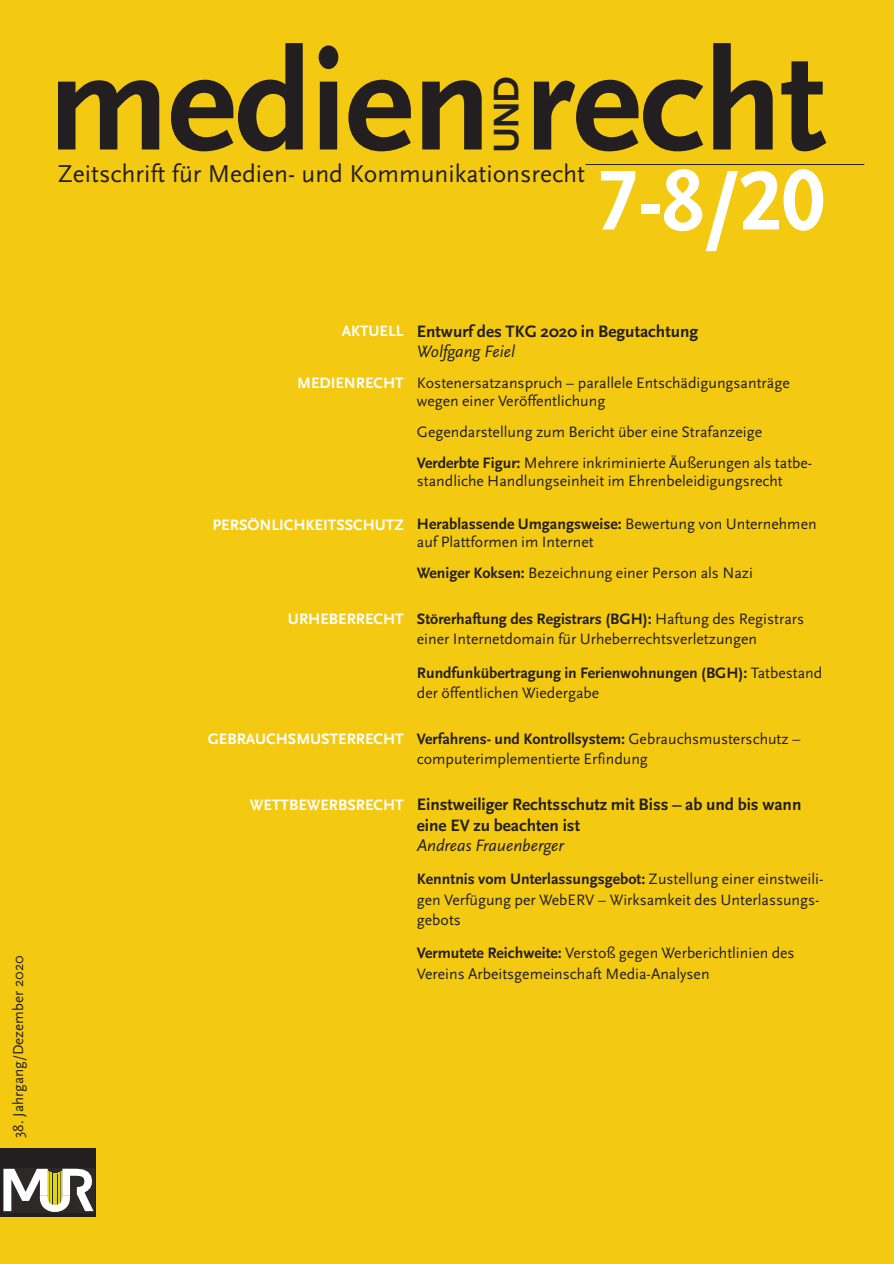
<style>
.page{position:relative;width:894px;height:1264px;background:#f4c912}
.page>*{position:absolute;margin:0;border:0;box-sizing:border-box;transform-origin:0 0}
.t1{font:700 145.8px "Scala Sans";letter-spacing:-.01em;color:#231f20}
.t2{font:700 88.5px "Scala Sans Caps";color:#fff}
.t3{font:700 37.2px "Scala Sans";color:#231f20}
.t4{font:25.5px "Scala Sans";color:#231f20}
.t5{font:700 17.25px/20.4px "Scala Sans";color:#231f20}
.t6{font:italic 17.25px "Scala Sans";color:#231f20}
.t7{font:15.75px/20.4px "Scala Sans";color:#231f20}
.t8{font:700 15.75px "Scala Sans";color:#fff}
.t9{font:700 15.75px/20.4px "Scala Sans";color:#231f20}
.t10{font:15px "Scala Sans";color:#231f20}
.s1{font-weight:700}
.s2{font-weight:400}
</style>
<div class="page">
<div style="left:0;top:1148px;width:96px;height:69px;background:#231f20"></div>
<hr style="left:585px;top:164px;width:279px;height:1px;background:#231f20">
<div style="left:3px;top:1168px;width:92px;height:44px;background:#2d2929"></div>
<svg style="left:3px;top:1168px;width:90px;height:44px"></svg>
<p class="t10" style="left:12px;top:1138px;width:184px;rotate:-90deg">38. Jahrgang/Dezember 2020</p>
<h1 class="t1" style="left:48px;top:43px;width:780px">medien recht</h1>
<h3 class="t3" style="left:491px;top:153px;width:78px;rotate:-90deg">UND</h3>
<h3 class="t4" style="left:58px;top:164px;width:529px">Zeitschrift für Medien- und Kommunikationsrecht</h3>
<h2 class="t2" style="left:596px;top:151px;width:230px">7-8/20</h2>
<p class="t8" style="left:342px;top:325px;width:63px">AKTUELL</p>
<p class="t8" style="left:297px;top:377px;width:108px">MEDIENRECHT</p>
<p class="t8" style="left:212px;top:518px;width:193px">PERSÖNLICHKEITSSCHUTZ</p>
<p class="t8" style="left:288px;top:612px;width:117px">URHEBERRECHT</p>
<p class="t8" style="left:208px;top:732px;width:197px">GEBRAUCHSMUSTERRECHT</p>
<p class="t8" style="left:250px;top:798px;width:155px">WETTBEWERBSRECHT</p>
<p class="t5" style="left:417px;top:323px;width:283px">Entwurf des TKG 2020 in Begutachtung</p>
<p class="t6" style="left:417px;top:345px;width:100px">Wolfgang Feiel</p>
<p class="t7" style="left:417px;top:375px;width:374px;line-height:18px">Kostenersatzanspruch – parallele Entschädigungsanträge wegen einer Veröffentlichung</p>
<p class="t7" style="left:417px;top:418px;width:397px;line-height:30.8px">Gegendarstellung zum Bericht über eine Strafanzeige<br><span class="s1">Verderbte Figur:</span> Mehrere inkriminierte Äußerungen als tatbe-</p>
<p class="t7" style="left:417px;top:472px;width:367px">standliche Handlungseinheit im Ehrenbeleidigungsrecht</p>
<p class="t7" style="left:417px;top:516px;width:401px;line-height:18px"><span class="s1">Herablassende Umgangsweise:</span> Bewertung von Unternehmen auf Plattformen im Internet</p>
<p class="t7" style="left:417px;top:564px;width:337px"><span class="s1">Weniger Koksen:</span> Bezeichnung einer Person als Nazi</p>
<p class="t7" style="left:417px;top:610px;width:389px"><span class="s1">Störerhaftung des Registrars (BGH):</span> Haftung des Registrars einer Internetdomain für Urheberrechtsverletzungen</p>
<p class="t9" style="left:417px;top:663px;width:407px">Rundfunkübertragung in Ferienwohnungen (BGH): <span class="s2">Tatbestand der öffentlichen Wiedergabe</span></p>
<p class="t7" style="left:417px;top:730px;width:385px"><span class="s1">Verfahrens- und Kontrollsystem:</span> Gebrauchsmusterschutz – computerimplementierte Erfindung</p>
<p class="t5" style="left:417px;top:796px;width:386px">Einstweiliger Rechtsschutz mit Biss – ab und bis wann eine EV zu beachten ist</p>
<p class="t6" style="left:417px;top:838px;width:148px">Andreas Frauenberger</p>
<p class="t7" style="left:417px;top:870px;width:408px"><span class="s1">Kenntnis vom Unterlassungsgebot:</span> Zustellung einer einstweili&shy;gen Verfügung per WebERV – Wirksamkeit des Unterlassungs&shy;gebots</p>
<p class="t7" style="left:417px;top:944px;width:379px"><span class="s1">Vermutete Reichweite:</span> Verstoß gegen Werberichtlinien des<br>Vereins Arbeitsgemeinschaft Media-Analysen</p>
</div>
